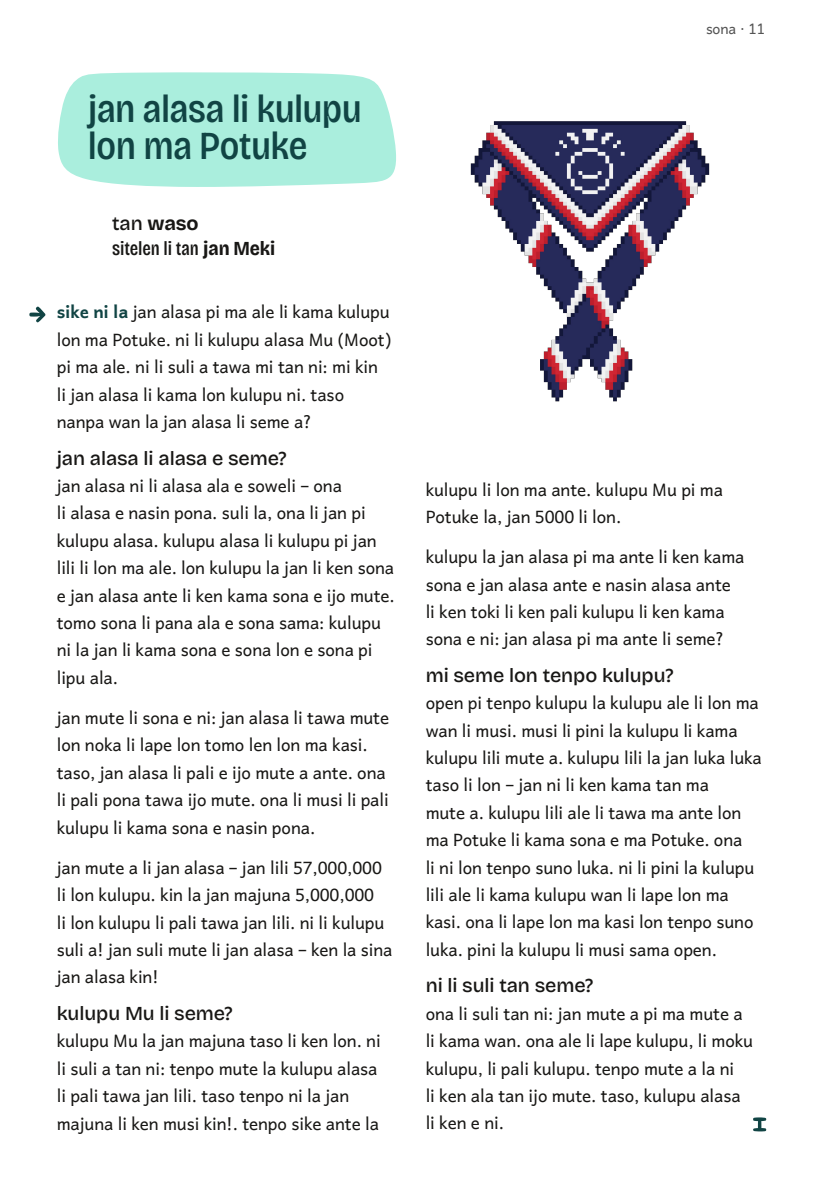
<style>
.page{position:relative;width:840px;height:1191px;background:#fff}
.page>*{position:absolute;margin:0;border:0;box-sizing:border-box;transform-origin:0 0}
.t1{font:500 semi-condensed 39.6px/36.8px "Bricolage Grotesque 48 pt";letter-spacing:-.005em;color:#144}
.t2{font:500 19.8px "Bricolage Grotesque";letter-spacing:-.005em;color:#181715}
.t3{font:500 19.8px "Bricolage Grotesque Condensed";letter-spacing:-.005em;color:#181715}
.t4{font:700 19.8px "Bricolage Grotesque";color:#181715}
.t5{font:17px/27.4px "Andika";letter-spacing:-.005em;color:#181715}
.t6{font:14.2px "Andika";letter-spacing:-.005em;color:#555}
.s1{font-weight:500}
.s2{font-family:"Bricolage Grotesque";font-weight:700;font-stretch:semi-condensed}
.s3{font-weight:700;color:#144}
</style>
<div class="page">
<svg style="left:58px;top:72px;width:338px;height:115px;background:#b0efdf"></svg>
<img style="left:470px;top:121px;width:240px;height:281px">
<svg style="left:29px;top:306px;width:16px;height:16px"></svg>
<svg style="left:753px;top:1117px;width:12px;height:14px"></svg>
<h1 class="t1" style="left:88px;top:91px;width:275px">jan alasa li kulupu lon ma Potuke</h1>
<p class="t4" style="left:112px;top:211px;width:88px"><span class="s1">tan</span> waso</p>
<p class="t3" style="left:112px;top:237px;width:164px">sitelen li tan <span class="s2">jan Meki</span></p>
<p class="t5" style="left:57px;top:298px;width:336px"><span class="s3">sike ni la</span> jan alasa pi ma ale li kama kulupu lon ma Potuke. ni li kulupu alasa Mu (Moot) pi ma ale. ni li suli a tawa mi tan ni: mi kin li jan alasa li kama lon kulupu ni. taso nanpa wan la jan alasa li seme a?</p>
<p class="t2" style="left:57px;top:446px;width:231px">jan alasa li alasa e seme?</p>
<p class="t5" style="left:57px;top:471px;width:339px">jan alasa ni li alasa ala e soweli – ona<br>li alasa e nasin pona. suli la, ona li jan pi kulupu alasa. kulupu alasa li kulupu pi jan lili li lon ma ale. lon kulupu la jan li ken sona e jan alasa ante li ken kama sona e ijo mute. tomo sona li pana ala e sona sama: kulupu ni la jan li kama sona e sona lon e sona pi lipu ala.</p>
<p class="t5" style="left:57px;top:703px;width:334px">jan mute li sona e ni: jan alasa li tawa mute lon noka li lape lon tomo len lon ma kasi. taso, jan alasa li pali e ijo mute a ante. ona li pali pona tawa ijo mute. ona li musi li pali kulupu li kama sona e nasin pona.</p>
<p class="t5" style="left:57px;top:853px;width:337px">jan mute a li jan alasa – jan lili 57,000,000 li lon kulupu. kin la jan majuna 5,000,000<br>li lon kulupu li pali tawa jan lili. ni li kulupu suli a! jan suli mute li jan alasa – ken la sina jan alasa kin!</p>
<p class="t2" style="left:57px;top:1001px;width:177px">kulupu Mu li seme?</p>
<p class="t5" style="left:57px;top:1026px;width:325px">kulupu Mu la jan majuna taso li ken lon. ni li suli a tan ni: tenpo mute la kulupu alasa li pali tawa jan lili. taso tenpo ni la jan majuna li ken musi kin!. tenpo sike ante la</p>
<p class="t6" style="left:705px;top:17px;width:60px">sona · 11</p>
<p class="t5" style="left:425px;top:475px;width:299px">kulupu li lon ma ante. kulupu Mu pi ma<br>Potuke la, jan 5000 li lon.</p>
<p class="t5" style="left:425px;top:542px;width:320px">kulupu la jan alasa pi ma ante li ken kama sona e jan alasa ante e nasin alasa ante<br>li ken toki li ken pali kulupu li ken kama sona e ni: jan alasa pi ma ante li seme?</p>
<p class="t2" style="left:425px;top:663px;width:249px">mi seme lon tenpo kulupu?</p>
<p class="t5" style="left:425px;top:688px;width:337px">open pi tenpo kulupu la kulupu ale li lon ma wan li musi. musi li pini la kulupu li kama kulupu lili mute a. kulupu lili la jan luka luka taso li lon – jan ni li ken kama tan ma<br>mute a. kulupu lili ale li tawa ma ante lon ma Potuke li kama sona e ma Potuke. ona<br>li ni lon tenpo suno luka. ni li pini la kulupu lili ale li kama kulupu wan li lape lon ma kasi. ona li lape lon ma kasi lon tenpo suno luka. pini la kulupu li musi sama open.</p>
<p class="t2" style="left:425px;top:974px;width:169px">ni li suli tan seme?</p>
<p class="t5" style="left:425px;top:999px;width:329px">ona li suli tan ni: jan mute a pi ma mute a li kama wan. ona ale li lape kulupu, li moku kulupu, li pali kulupu. tenpo mute a la ni<br>li ken ala tan ijo mute. taso, kulupu alasa li ken e ni.</p>
</div>
